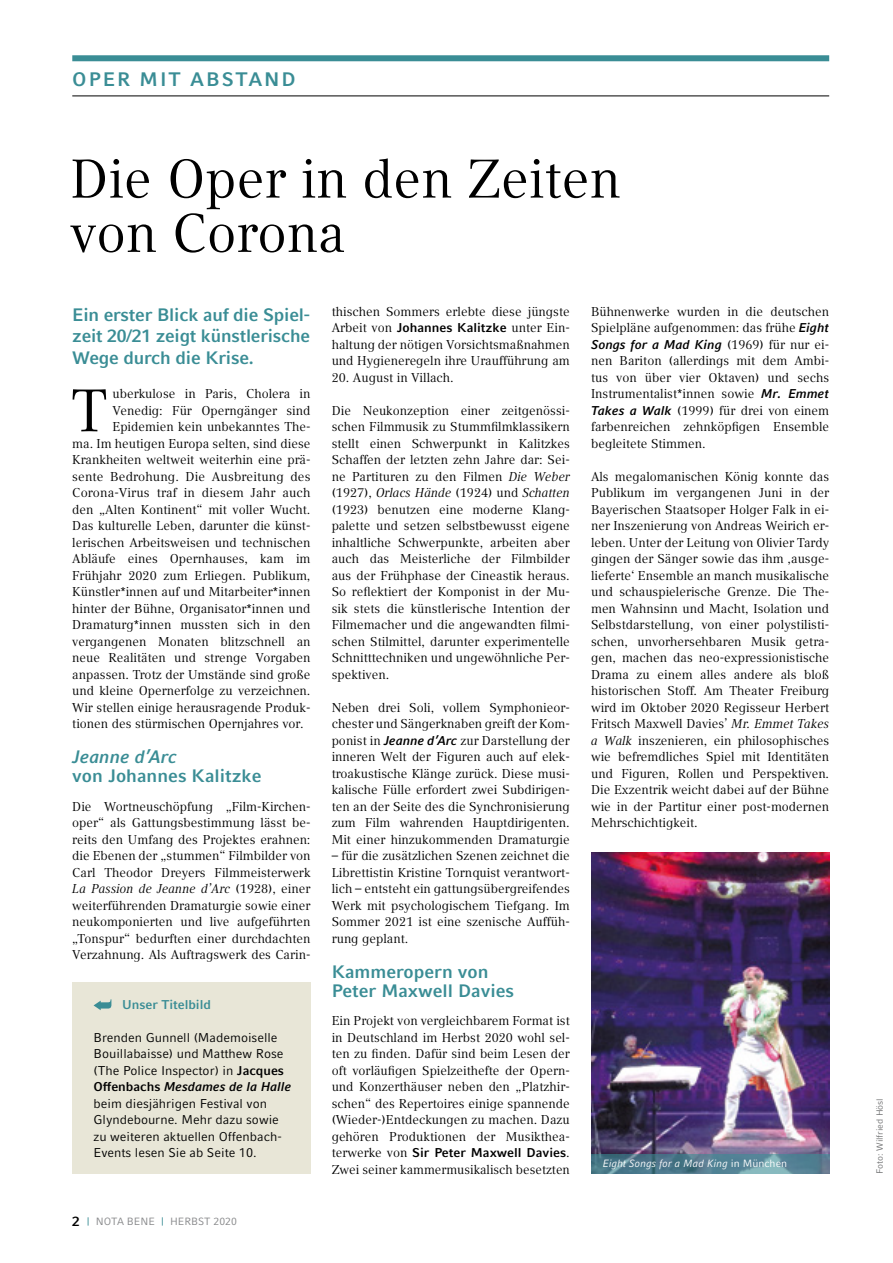
<style>
.page{position:relative;width:893px;height:1263px;background:#fff}
.page>*{position:absolute;margin:0;border:0;box-sizing:border-box;transform-origin:0 0}
.t1{font:59.4px "Compatil Text LT Pro";color:#000}
.t2{font:54px/54.3px "Compatil Text LT Pro";color:#000}
.t3{font:700 19.5px "Compatil Fact LT Pro";color:#3a8d95}
.t4{font:700 18px/21.6px "Compatil Fact LT Pro";letter-spacing:-.01em;color:#3a8d95;text-align:justify}
.t5{font:italic 700 18px "Compatil Fact LT Pro";color:#3a8d95}
.t6{font:12.75px/16.5px "Compatil Text LT Pro";color:#000;text-align:justify}
.t7{font:12.75px/16.5px "Compatil Fact LT Pro";color:#000}
.t8{font:700 12.75px "Compatil Fact LT Pro";color:#000}
.t9{font:italic 700 12.75px "Compatil Fact LT Pro";color:#000}
.t10{font:700 12.75px "Compatil Fact LT Pro";color:#3a8d95}
.t11{font:italic 10.5px "Compatil Fact LT Pro";color:#fff}
.t12{font:10.5px "Compatil Fact LT Pro";color:#87888a}
.t13{font:9px "Compatil Fact LT Pro";color:#707172}
.s1{font-style:italic}
.s2{font-weight:700}
.s3{font-weight:700;font-style:italic}
.s4{font-weight:700;font-size:13.5px;color:#000}
.s5{color:#3a8d95}
.s6{font-family:"Compatil Fact LT Pro";font-weight:700}
.s7{font-family:"Compatil Fact LT Pro";font-weight:700;font-style:italic}
.s8{font-family:"Compatil Text LT Pro";font-weight:400}
.s9{font-family:"Compatil Text LT Pro";font-weight:400;font-style:normal}
.s10{font-style:normal}
</style>
<div class="page">
<div style="left:72px;top:55px;width:757px;height:6px;background:#3a8d95"></div>
<hr style="left:72px;top:96px;width:757px;height:1px;background:#000">
<div style="left:72px;top:982px;width:238px;height:192px;background:#e8e6d7"></div>
<svg style="left:94px;top:999px;width:17px;height:11px"></svg>
<img style="left:591px;top:852px;width:238px;height:302px">
<svg style="left:591px;top:1154px;width:238px;height:20px;background:#558192"></svg>
<h3 class="t3" style="left:72px;top:67px;width:31px">Oper</h3>
<h3 class="t3" style="left:140px;top:67px;width:15px">mit</h3>
<h3 class="t3" style="left:190px;top:67px;width:32px">Abstand</h3>
<h2 class="t2" style="left:70px;top:152px;width:552px">Die Oper in den Zeiten von Corona</h2>
<h3 class="t4" style="left:72px;top:304px;width:239px">Ein erster Blick auf die Spiel&shy;zeit 20/21 zeigt künstlerische Wege durch die Krise.</h3>
<p class="t6" style="left:112px;top:386px;width:200px">uberkulose in Paris, Cholera in</p>
<p class="t6" style="left:112px;top:402px;width:200px">Venedig: Für Operngänger sind</p>
<p class="t6" style="left:112px;top:419px;width:200px">Epidemien kein unbekanntes The-</p>
<p class="t6" style="left:72px;top:435px;width:240px">ma. Im heutigen Europa selten, sind diese</p>
<p class="t6" style="left:72px;top:452px;width:240px">Krankheiten weltweit weiterhin eine prä-</p>
<p class="t6" style="left:72px;top:468px;width:240px">sente Bedrohung. Die Ausbreitung des</p>
<p class="t6" style="left:72px;top:485px;width:240px">Corona-Virus traf in diesem Jahr auch</p>
<p class="t6" style="left:72px;top:501px;width:240px">den „Alten Kontinent“ mit voller Wucht.</p>
<p class="t6" style="left:72px;top:518px;width:240px">Das kulturelle Leben, darunter die künst-</p>
<p class="t6" style="left:72px;top:534px;width:240px">lerischen Arbeitsweisen und technischen</p>
<p class="t6" style="left:72px;top:551px;width:240px">Abläufe eines Opernhauses, kam im</p>
<p class="t6" style="left:72px;top:567px;width:240px">Frühjahr 2020 zum Erliegen. Publikum,</p>
<p class="t6" style="left:72px;top:584px;width:240px">Künstler*innen auf und Mitarbeiter*innen</p>
<p class="t6" style="left:72px;top:600px;width:240px">hinter der Bühne, Organisator*innen und</p>
<p class="t6" style="left:72px;top:617px;width:240px">Dramaturg*innen mussten sich in den</p>
<p class="t6" style="left:72px;top:633px;width:240px">vergangenen Monaten blitzschnell an</p>
<p class="t6" style="left:72px;top:650px;width:240px">neue Realitäten und strenge Vorgaben</p>
<p class="t6" style="left:72px;top:666px;width:240px">anpassen. Trotz der Umstände sind große</p>
<p class="t6" style="left:72px;top:683px;width:240px">und kleine Opernerfolge zu verzeichnen.</p>
<p class="t6" style="left:72px;top:699px;width:240px">Wir stellen einige herausragende Produk-</p>
<p class="t6" style="left:72px;top:716px;width:233px">tionen des stürmischen Opernjahres vor.</p>
<h3 class="t5" style="left:72px;top:747px;width:107px">Jeanne d’Arc</h3>
<h3 class="t4" style="left:72px;top:765px;width:191px">von Johannes Kalitzke</h3>
<p class="t6" style="left:72px;top:798px;width:240px">Die Wortneuschöpfung „Film-Kirchen&shy;oper“ als Gattungsbestimmung lässt be&shy;reits den Umfang des Projektes erahnen: die Ebenen der „stummen“ Filmbilder von Carl Theodor Dreyers Filmmeisterwerk <span class="s1">La Passion de Jeanne d’Arc</span> (1928), einer weiterführenden Dramaturgie sowie einer neukomponierten und live aufgeführten „Tonspur“ bedurften einer durchdachten Verzahnung. Als Auftragswerk des Carin-</p>
<h1 class="t1" style="left:71px;top:376px;width:37px">T</h1>
<p class="t10" style="left:122px;top:997px;width:90px">Unser Titelbild</p>
<p class="t7" style="left:94px;top:1029px;width:199px">Brenden Gunnell (Mademoiselle<br>Bouillabaisse) und Matthew Rose (The Police Inspector) in <span class="s2">Jacques<br>Offenbachs</span> <span class="s3">Mesdames de la Halle </span>beim diesjährigen Festival von<br>Glyndebourne. Mehr dazu sowie zu weiteren aktuellen Offenbach-<br>Events lesen Sie ab Seite 10.</p>
<p class="t12" style="left:72px;top:1215px;width:166px"><span class="s4">2</span> <span class="s5">|</span> Nota B en e <span class="s5">|</span> Herbst 2020</p>
<p class="t6" style="left:332px;top:303px;width:240px">thischen Sommers erlebte diese jüngste Arbeit von <span class="s6">Johannes Kalitzke</span> unter Ein&shy;haltung der nötigen Vorsichtsmaßnahmen und Hygieneregeln ihre Uraufführung am</p>
<p class="t6" style="left:332px;top:369px;width:124px">20. August in Villach.</p>
<p class="t6" style="left:332px;top:402px;width:240px">Die Neukonzeption einer zeitgenössi&shy;schen Filmmusik zu Stummfilmklassikern stellt einen Schwerpunkt in Kalitzkes Schaffen der letzten zehn Jahre dar: Sei&shy;ne Partituren zu den Filmen <span class="s1">Die Weber </span>(1927), <span class="s1">Orlacs Hände</span> (1924) und <span class="s1">Schatten </span>(1923) benutzen eine moderne Klang&shy;palette und setzen selbstbewusst eigene inhaltliche Schwerpunkte, arbeiten aber auch das Meisterliche der Filmbilder aus der Frühphase der Cineastik heraus.<br>So reflektiert der Komponist in der Mu&shy;sik stets die künstlerische Intention der Filmemacher und die angewandten filmi&shy;schen Stilmittel, darunter experimentelle Schnitttechniken und ungewöhnliche Per&shy;spektiven.</p>
<p class="t6" style="left:332px;top:699px;width:240px">Neben drei Soli, vollem Symphonieor&shy;chester und Sängerknaben greift der Kom&shy;ponist in <span class="s7">Jeanne d’Arc</span> zur Darstellung der inneren Welt der Figuren auch auf elek&shy;troakustische Klänge zurück. Diese musi&shy;kalische Fülle erfordert zwei Subdirigen&shy;ten an der Seite des die Synchronisierung zum Film wahrenden Hauptdirigenten.<br>Mit einer hinzukommenden Dramaturgie</p>
<p class="t6" style="left:332px;top:848px;width:240px">– für die zusätzlichen Szenen zeichnet die Librettistin Kristine Tornquist verantwort&shy;lich – entsteht ein gattungsübergreifendes Werk mit psychologischem Tiefgang. Im Sommer 2021 ist eine szenische Auffüh&shy;rung geplant.</p>
<h3 class="t4" style="left:332px;top:962px;width:184px;line-height:18.8px">Kammeropern von<br>Peter Maxwell Davies</h3>
<p class="t6" style="left:332px;top:1013px;width:240px">Ein Projekt von vergleichbarem Format ist in Deutschland im Herbst 2020 wohl sel&shy;ten zu finden. Dafür sind beim Lesen der oft vorläufigen Spielzeithefte der Opern&shy;und Konzerthäuser neben den „Platzhir&shy;schen“ des Repertoires einige spannende (Wieder-)Entdeckungen zu machen. Dazu gehören Produktionen der Musikthea-</p>
<p class="t8" style="left:332px;top:1145px;width:240px"><span class="s8">terwerke von</span> Sir Peter Maxwell Davies<span class="s8">.</span></p>
<p class="t6" style="left:332px;top:1161px;width:240px">Zwei seiner kammermusikalisch besetzten</p>
<p class="t6" style="left:591px;top:303px;width:240px">Bühnenwerke wurden in die deutschen<br>Spielpläne aufgenommen: das frühe <span class="s7">Eight</span></p>
<p class="t9" style="left:591px;top:337px;width:240px">Songs for a Mad King <span class="s9">(1969) für nur ei-</span></p>
<p class="t6" style="left:591px;top:353px;width:240px">nen Bariton (allerdings mit dem Ambi&shy;tus von über vier Oktaven) und sechs Instrumentalist*innen sowie <span class="s7">Mr. Emmet Takes a Walk</span> (1999) für drei von einem farbenreichen zehnköpfigen Ensemble begleitete Stimmen.</p>
<p class="t6" style="left:591px;top:468px;width:240px">Als megalomanischen König konnte das Publikum im vergangenen Juni in der Bayerischen Staatsoper Holger Falk in ei&shy;ner Inszenierung von Andreas Weirich er&shy;leben. Unter der Leitung von Olivier Tardy gingen der Sänger sowie das ihm ‚ausge&shy;lieferte‘ Ensemble an manch musikalische und schauspielerische Grenze. Die The&shy;men Wahnsinn und Macht, Isolation und Selbstdarstellung, von einer polystilisti&shy;schen, unvorhersehbaren Musik getra&shy;gen, machen das neo-expressionistische Drama zu einem alles andere als bloß historischen Stoff. Am Theater Freiburg wird im Oktober 2020 Regisseur Herbert Fritsch Maxwell Davies’ <span class="s1">Mr. Emmet Takes a Walk</span> inszenieren, ein philosophisches wie befremdliches Spiel mit Identitäten und Figuren, Rollen und Perspektiven.<br>Die Exzentrik weicht dabei auf der Bühne wie in der Partitur einer post-modernen Mehrschichtigkeit.</p>
<p class="t11" style="left:603px;top:1157px;width:186px">Eight Songs for a Mad King <span class="s10">in München</span></p>
<p class="t13" style="left:874px;top:1174px;width:77px;rotate:-90deg">Foto: Wilfried Hösl</p>
</div>
